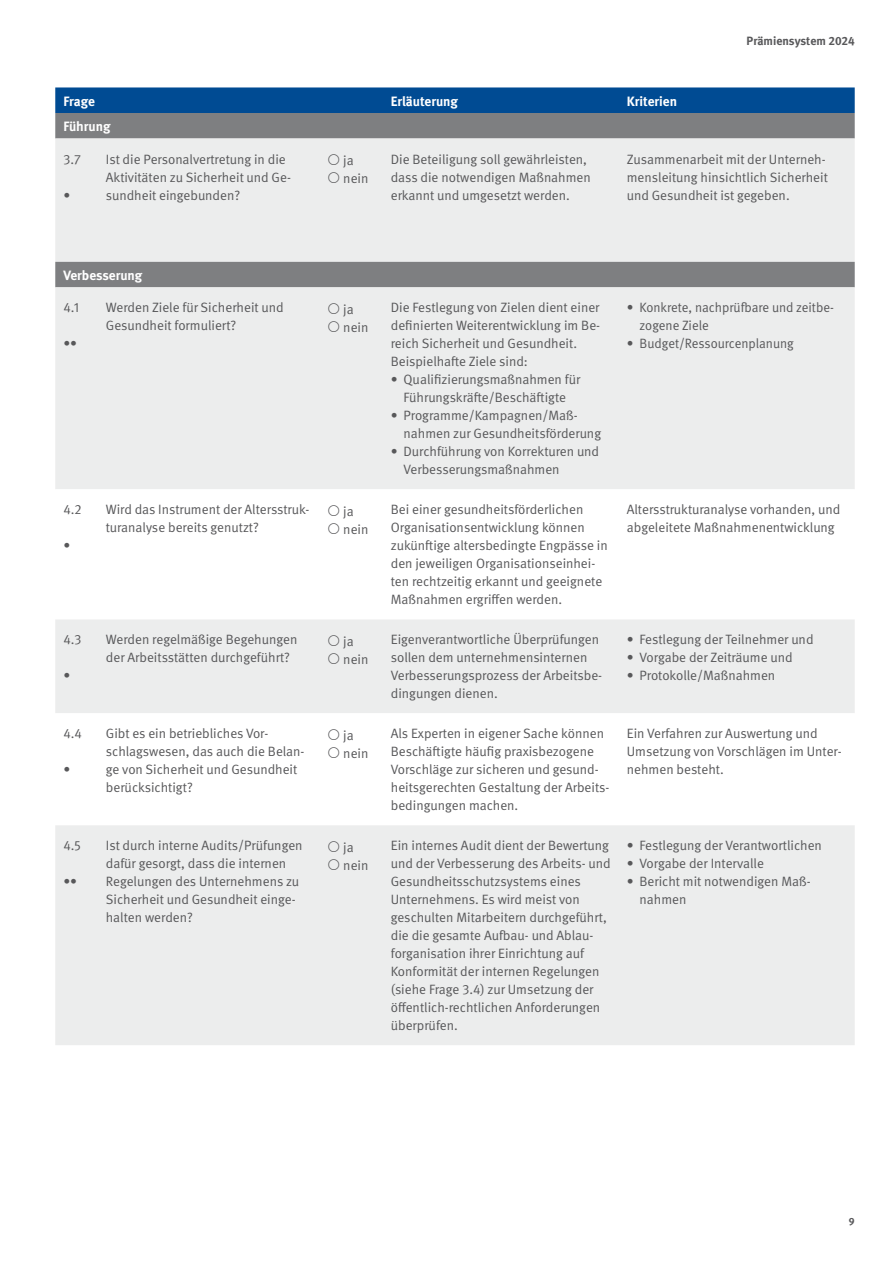
<style>
.page{position:relative;width:893px;height:1263px;background:#fff}
.page>*{position:absolute;margin:0;border:0;box-sizing:border-box;transform-origin:0 0}
.Tabellen_normal{font:13.5px/18px "DGUV Meta";color:#58585a}
.t1{font:700 13.5px "DGUV Meta";color:#fff}
.fließ{font:13.5px/18px "DGUV Meta";color:#58585a}
.t2{font:700 12px "DGUV Meta";color:#58585a}
.t3{font:700 10.5px "DGUV Meta";color:#58585a}
</style>
<div class="page">
<svg style="left:55px;top:87px;width:800px;height:51px;background:#40668b"></svg>
<div style="left:55px;top:138px;width:800px;height:124px;background:#eceded"></div>
<div style="left:55px;top:262px;width:800px;height:25px;background:#7e7f81"></div>
<div style="left:55px;top:287px;width:800px;height:758px;background:#eceded"></div>
<svg style="left:55px;top:489px;width:800px;height:336px"></svg>
<svg style="left:328px;top:154px;width:11px;height:11px"></svg>
<svg style="left:328px;top:172px;width:11px;height:11px"></svg>
<svg style="left:328px;top:303px;width:11px;height:11px"></svg>
<svg style="left:328px;top:321px;width:11px;height:11px"></svg>
<svg style="left:328px;top:505px;width:11px;height:11px"></svg>
<svg style="left:328px;top:523px;width:11px;height:11px"></svg>
<svg style="left:328px;top:635px;width:11px;height:11px"></svg>
<svg style="left:328px;top:653px;width:11px;height:11px"></svg>
<svg style="left:328px;top:729px;width:11px;height:11px"></svg>
<svg style="left:328px;top:747px;width:11px;height:11px"></svg>
<svg style="left:328px;top:841px;width:11px;height:11px"></svg>
<svg style="left:328px;top:859px;width:11px;height:11px"></svg>
<p class="t2" style="left:747px;top:34px;width:110px">Prämiensystem 2024</p>
<p class="t1" style="left:63px;top:93px;width:33px">Frage</p>
<p class="t1" style="left:391px;top:93px;width:69px">Erläuterung</p>
<p class="t1" style="left:627px;top:93px;width:52px">Kriterien</p>
<p class="t1" style="left:63px;top:118px;width:49px">Führung</p>
<p class="Tabellen_normal" style="left:63px;top:150px;width:19px">3.7</p>
<p class="Tabellen_normal" style="left:63px;top:186px;width:8px">•</p>
<p class="Tabellen_normal" style="left:106px;top:150px;width:187px">Ist die Personalvertretung in die<br>Aktivitäten zu Sicherheit und Ge&shy;sundheit eingebunden?</p>
<p class="fließ" style="left:343px;top:152px;width:27px">ja nein</p>
<p class="Tabellen_normal" style="left:391px;top:150px;width:202px">Die Beteiligung soll gewährleisten, dass die notwendigen Maßnahmen erkannt und umgesetzt werden.</p>
<p class="Tabellen_normal" style="left:627px;top:150px;width:203px">Zusammenarbeit mit der Unterneh&shy;mensleitung hinsichtlich Sicherheit und Gesundheit ist gegeben.</p>
<p class="t1" style="left:63px;top:267px;width:81px">Verbesserung</p>
<p class="Tabellen_normal" style="left:63px;top:299px;width:17px">4.1</p>
<p class="Tabellen_normal" style="left:63px;top:335px;width:15px">••</p>
<p class="Tabellen_normal" style="left:106px;top:299px;width:179px">Werden Ziele für Sicherheit und<br>Gesundheit formuliert?</p>
<p class="fließ" style="left:343px;top:300px;width:27px">ja nein</p>
<p class="Tabellen_normal" style="left:391px;top:299px;width:211px;text-align:justify">Die Festlegung von Zielen dient einer definierten Weiterentwicklung im Be&shy;reich Sicherheit und Gesundheit.</p>
<p class="Tabellen_normal" style="left:391px;top:353px;width:139px">Beispielhafte Ziele sind:</p>
<p class="Tabellen_normal" style="left:391px;top:371px;width:191px;text-align:center">• Qualifizierungsmaßnahmen für<br>Führungskräfte/Beschäftigte</p>
<p class="Tabellen_normal" style="left:404px;top:407px;width:199px;text-indent:-13px">• Programme/Kampagnen/Maß&shy;nahmen zur Gesundheitsförderung</p>
<p class="Tabellen_normal" style="left:404px;top:443px;width:197px;text-indent:-13px">• Durchführung von Korrekturen und<br>Verbesserungsmaßnahmen</p>
<p class="Tabellen_normal" style="left:640px;top:299px;width:196px;text-indent:-13px">• Konkrete, nachprüfbare und zeitbe&shy;zogene Ziele</p>
<p class="Tabellen_normal" style="left:627px;top:335px;width:168px">• Budget/Ressourcenplanung</p>
<p class="Tabellen_normal" style="left:63px;top:501px;width:20px">4.2</p>
<p class="Tabellen_normal" style="left:63px;top:537px;width:8px">•</p>
<p class="Tabellen_normal" style="left:63px;top:631px;width:20px">4.3</p>
<p class="Tabellen_normal" style="left:63px;top:667px;width:8px">•</p>
<p class="Tabellen_normal" style="left:63px;top:725px;width:20px">4.4</p>
<p class="Tabellen_normal" style="left:63px;top:761px;width:8px">•</p>
<p class="Tabellen_normal" style="left:63px;top:837px;width:19px">4.5</p>
<p class="Tabellen_normal" style="left:63px;top:873px;width:15px">••</p>
<p class="Tabellen_normal" style="left:106px;top:501px;width:205px">Wird das Instrument der Altersstruk&shy;turanalyse bereits genutzt?</p>
<p class="fließ" style="left:343px;top:502px;width:27px">ja nein</p>
<p class="Tabellen_normal" style="left:391px;top:501px;width:219px">Bei einer gesundheitsförderlichen Organisationsentwicklung können zukünftige altersbedingte Engpässe in den jeweiligen Organisationseinhei&shy;ten rechtzeitig erkannt und geeignete Maßnahmen ergriffen werden.</p>
<p class="Tabellen_normal" style="left:627px;top:501px;width:215px">Altersstrukturanalyse vorhanden, und abgeleitete Maßnahmenentwicklung</p>
<p class="Tabellen_normal" style="left:106px;top:631px;width:193px">Werden regelmäßige Begehungen der Arbeitsstätten durchgeführt?</p>
<p class="fließ" style="left:343px;top:632px;width:27px">ja nein</p>
<p class="Tabellen_normal" style="left:391px;top:631px;width:213px">Eigenverantwortliche Überprüfungen sollen dem unternehmensinternen<br>Verbesserungsprozess der Arbeitsbe&shy;dingungen dienen.</p>
<p class="Tabellen_normal" style="left:627px;top:631px;width:188px">• Festlegung der Teilnehmer und</p>
<p class="Tabellen_normal" style="left:627px;top:649px;width:167px">• Vorgabe der Zeiträume und</p>
<p class="Tabellen_normal" style="left:627px;top:667px;width:150px">• Protokolle/Maßnahmen</p>
<p class="Tabellen_normal" style="left:106px;top:725px;width:200px">Gibt es ein betriebliches Vor&shy;schlagswesen, das auch die Belan&shy;ge von Sicherheit und Gesundheit berücksichtigt?</p>
<p class="fließ" style="left:343px;top:726px;width:27px">ja nein</p>
<p class="Tabellen_normal" style="left:391px;top:725px;width:220px">Als Experten in eigener Sache können Beschäftigte häufig praxisbezogene Vorschläge zur sicheren und gesund&shy;heitsgerechten Gestaltung der Arbeits&shy;bedingungen machen.</p>
<p class="Tabellen_normal" style="left:627px;top:725px;width:192px">Ein Verfahren zur Auswertung und</p>
<p class="Tabellen_normal" style="left:627px;top:743px;width:216px">Umsetzung von Vorschlägen im Unter&shy;nehmen besteht.</p>
<p class="Tabellen_normal" style="left:106px;top:837px;width:198px">Ist durch interne Audits/Prüfungen dafür gesorgt, dass die internen<br>Regelungen des Unternehmens zu<br>Sicherheit und Gesundheit einge&shy;halten werden?</p>
<p class="fließ" style="left:343px;top:838px;width:27px">ja nein</p>
<p class="Tabellen_normal" style="left:391px;top:837px;width:221px">Ein internes Audit dient der Bewertung und der Verbesserung des Arbeits- und Gesundheitsschutzsystems eines Unternehmens. Es wird meist von geschulten Mitarbeitern durchgeführt, die die gesamte Aufbau- und Ablau&shy;forganisation ihrer Einrichtung auf Konformität der internen Regelungen (siehe Frage 3.4) zur Umsetzung der öffentlich-rechtlichen Anforderungen überprüfen.</p>
<p class="Tabellen_normal" style="left:627px;top:837px;width:197px">• Festlegung der Verantwortlichen</p>
<p class="Tabellen_normal" style="left:627px;top:855px;width:139px">• Vorgabe der Intervalle</p>
<p class="Tabellen_normal" style="left:640px;top:873px;width:173px;text-indent:-13px">• Bericht mit notwendigen Maß&shy;nahmen</p>
<p class="t3" style="left:849px;top:1215px;width:7px">9</p>
</div>
